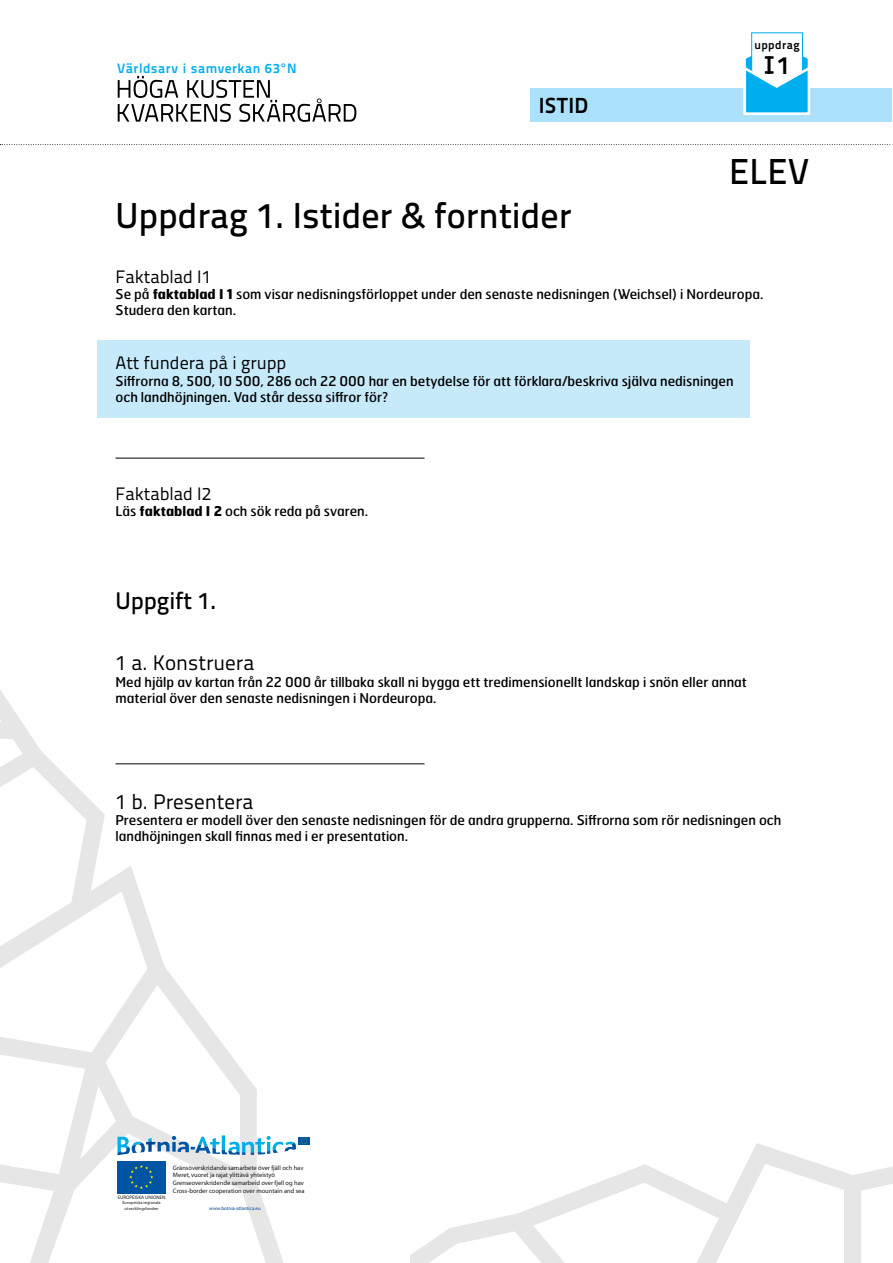
<style>
.page{position:relative;width:893px;height:1263px;background:#fff}
.page>*{position:absolute;margin:0;border:0;box-sizing:border-box;transform-origin:0 0}
.t1{font:36px "Titillium Text 14 L 600 wt";color:#000}
.t2{font:25.2px "Titillium Text 14 L 800 wt";color:#000}
.t3{font:24px "Titillium Text 14 L 600 wt";color:#000}
.t4{font:21.9px "Titillium Text 14 L 800 wt";letter-spacing:.02em;color:#000}
.t5{font:21px "Titillium Text 14 L 400 wt";color:#000}
.t6{font:18px "Titillium Text 14 L 400 wt";color:#000}
.t7{font:13.65px "Titillium Text 14 L 800 wt";letter-spacing:.04em;color:#00aeef}
.t8{font:13.5px/16.2px "Hermes";color:#000}
.t9{font:11.7px "Titillium Text 14 L 800 wt";letter-spacing:.04em;color:#000}
.t10{font:6.45px/7.8px "Myriad";color:#1a171b}
.t11{font:4.95px "Myriad Pro";color:#004492}
.t12{font:4.95px "Myriad";color:#1a171b}
.t13{font:4.35px/5.1px "Myriad";letter-spacing:.01em;color:#1a171b;text-align:center}
.s1{font-weight:700}
</style>
<div class="page">
<svg style="left:410px;top:1143px;width:483px;height:120px"></svg>
<svg style="left:0;top:144px;width:893px;height:1px"></svg>
<svg style="left:118px;top:76px;width:238px;height:46px"></svg>
<div style="left:530px;top:88px;width:361px;height:33px;background:#abe1fa"></div>
<svg style="left:743px;top:40px;width:68px;height:75px"></svg>
<svg style="left:0;top:690px;width:363px;height:573px"></svg>
<div style="left:98px;top:340px;width:652px;height:78px;background:#c7eafb"></div>
<hr style="left:116px;top:458px;width:308px;height:1px;background:#000">
<hr style="left:116px;top:763px;width:308px;height:1px;background:#000">
<p class="t7" style="left:117px;top:60px;width:181px">Världsarv i samverkan 63°N</p>
<h3 class="t4" style="left:539px;top:91px;width:51px">ISTID</h3>
<h1 class="t1" style="left:116px;top:194px;width:458px">Uppdrag 1. Istider &amp; forntider</h1>
<p class="t9" style="left:754px;top:38px;width:47px">uppdrag</p>
<h2 class="t2" style="left:766px;top:49px;width:26px">I1</h2>
<h1 class="t1" style="left:729px;top:150px;width:82px">ELEV</h1>
<h3 class="t6" style="left:116px;top:266px;width:97px">Faktablad I1</h3>
<p class="t8" style="left:116px;top:286px;width:649px">Se på <span class="s1">faktablad I 1</span> som visar nedisningsförloppet under den senaste nedisningen (Weichsel) i Nordeuropa.<br>Studera den kartan.</p>
<h3 class="t6" style="left:116px;top:352px;width:172px">Att fundera på i grupp</h3>
<p class="t8" style="left:116px;top:373px;width:620px">Siffrorna 8, 500, 10 500, 286 och 22 000 har en betydelse för att förklara/beskriva själva nedisningen och landhöjningen. Vad står dessa siffror för?</p>
<h3 class="t6" style="left:116px;top:482px;width:97px">Faktablad I2</h3>
<p class="t8" style="left:116px;top:503px;width:254px">Läs <span class="s1">faktablad I 2</span> och sök reda på svaren.</p>
<h3 class="t3" style="left:116px;top:586px;width:102px">Uppgift 1.</h3>
<h3 class="t5" style="left:116px;top:650px;width:140px">1 a. Konstruera</h3>
<p class="t8" style="left:116px;top:673px;width:633px">Med hjälp av kartan från 22 000 år tillbaka skall ni bygga ett tredimensionellt landskap i snön eller annat material över den senaste nedisningen i Nordeuropa.</p>
<h3 class="t5" style="left:116px;top:789px;width:139px">1 b. Presentera</h3>
<p class="t8" style="left:116px;top:812px;width:667px">Presentera er modell över den senaste nedisningen för de andra grupperna. Siffrorna som rör nedisningen och landhöjningen skall finnas med i er presentation.</p>
<p class="t12" style="left:118px;top:1195px;width:49px">EUROPEISKA UNIONEN</p>
<p class="t13" style="left:122px;top:1200px;width:40px">Europeiska regionala utvecklingsfonden</p>
<p class="t10" style="left:173px;top:1164px;width:133px">Gränsöverskridande samarbete över fjäll och hav Meret, vuoret ja rajat ylittävä yhteistyö Grenseoverskridende samarbeid over fjell og hav Cross-border cooperation over mountain and sea</p>
<p class="t11" style="left:209px;top:1205px;width:53px">www.botnia-atlantica.eu</p>
</div>
